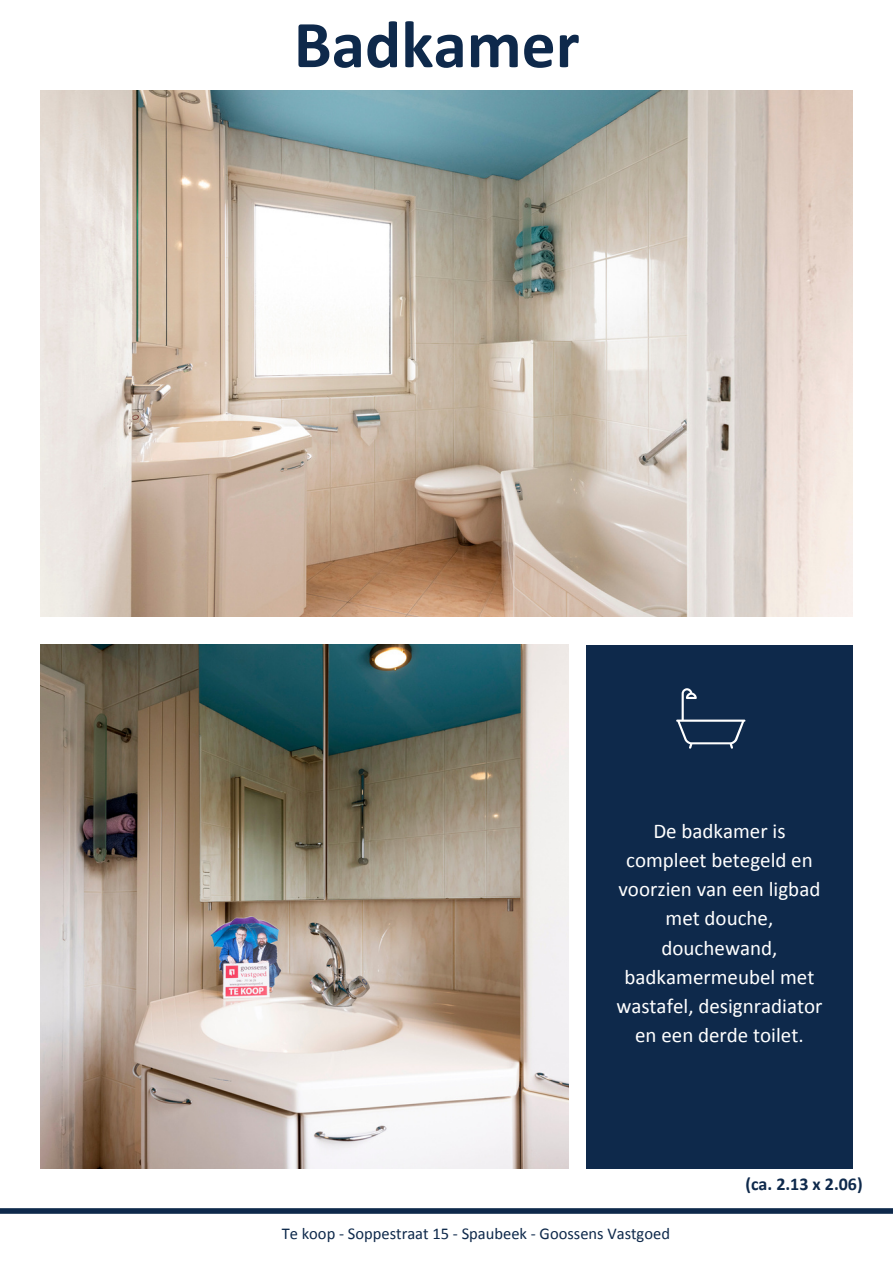
<style>
.page{position:relative;width:893px;height:1264px;background:#fff}
.page>*{position:absolute;margin:0;border:0;box-sizing:border-box;transform-origin:0 0}
.t1{font:700 67.5px "Calibri";color:#0e294b}
.t2{font:21px/29.2px "Calibri";color:#fff;text-align:center}
.t3{font:700 18px "Calibri";color:#0e294b}
.t4{font:16.5px "Calibri";color:#0e294b}
</style>
<div class="page">
<div style="left:0;top:1208px;width:892px;height:5px;background:#0e294b"></div>
<img style="left:40px;top:91px;width:812px;height:525px">
<div style="left:586px;top:645px;width:266px;height:523px;background:#0e294b"></div>
<svg style="left:676px;top:688px;width:69px;height:60px"></svg>
<img style="left:40px;top:645px;width:528px;height:523px">
<h2 class="t1" style="left:294px;top:16px;width:287px">Badkamer</h2>
<p class="t2" style="left:616px;top:817px;width:208px">De badkamer is compleet betegeld en voorzien van een ligbad met douche, douchewand, badkamermeubel met wastafel, designradiator en een derde toilet.</p>
<p class="t3" style="left:745px;top:1176px;width:119px">(ca. 2.13 x 2.06)</p>
<p class="t4" style="left:282px;top:1226px;width:389px">Te koop - Soppestraat 15 - Spaubeek - Goossens Vastgoed</p>
</div>
